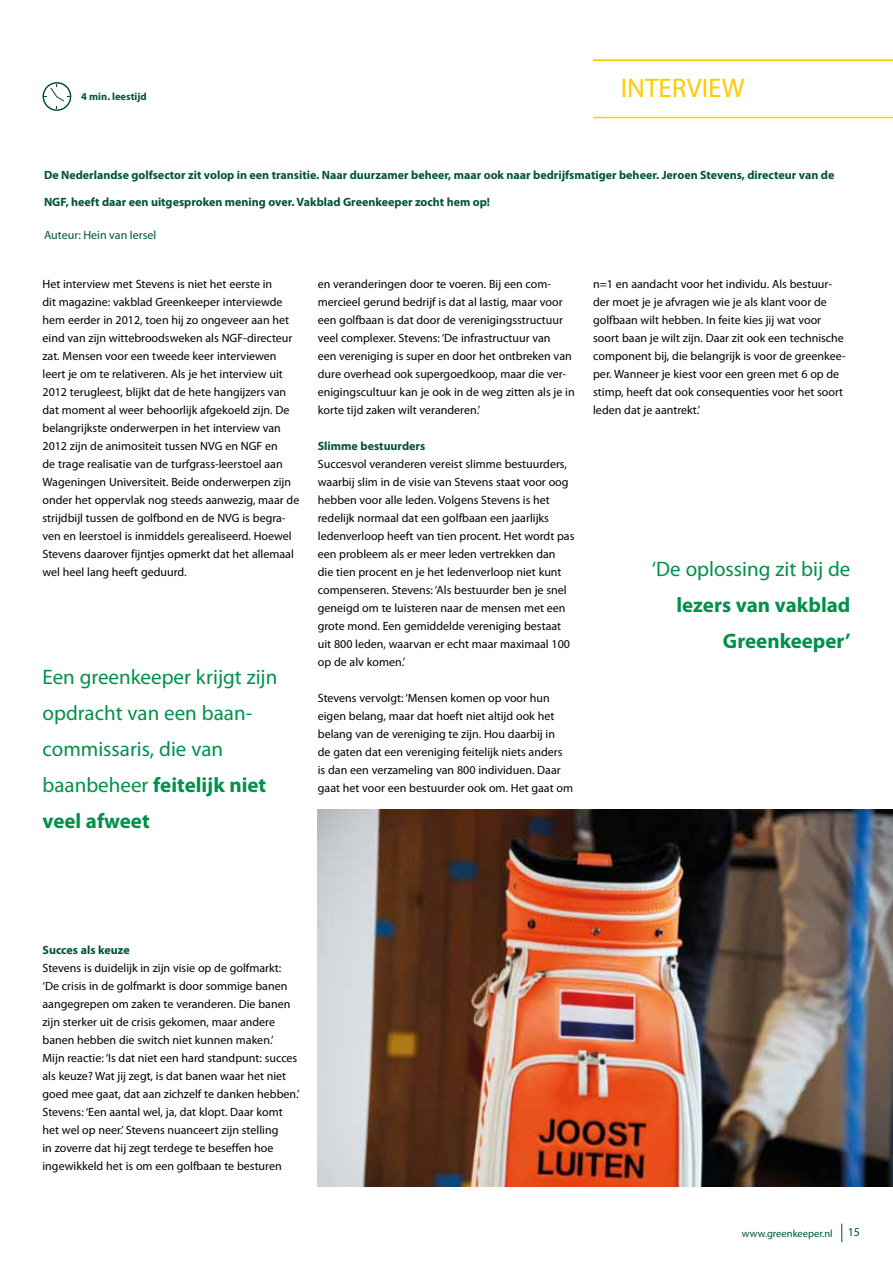
<style>
.page{position:relative;width:893px;height:1263px;background:#fff}
.page>*{position:absolute;margin:0;border:0;box-sizing:border-box;transform-origin:0 0}
.t1{font:27px "Myriad Pro";color:#fc0}
.t2{font:21px/36px "Myriad Pro";color:#00904a}
.t3{font:700 21px/36px "Myriad Pro";color:#00904a;text-align:right}
.t4{font:12px/18px "Myriad Pro";color:#000}
.t5{font:700 12px "Myriad Pro";color:#00533d}
.t6{font:12px "Myriad Pro";color:#00533d}
.t7{font:10.5px "Myriad Pro";color:#00533d}
.t8{font:700 10.5px "Myriad Pro";color:#00533d}
.s1{font-weight:700}
</style>
<div class="page">
<svg style="left:841px;top:1223px;width:1px;height:19px"></svg>
<hr style="left:593px;top:117px;width:300px;height:1px;background:#fc0">
<hr style="left:593px;top:60px;width:300px;height:1px;background:#fc0">
<svg style="left:43px;top:82px;width:28px;height:29px"></svg>
<img style="left:318px;top:809px;width:575px;height:377px">
<p class="t8" style="left:81px;top:90px;width:67px">4 min. leestijd</p>
<h1 class="t1" style="left:621px;top:71px;width:125px">INTERVIEW</h1>
<p class="t5" style="left:44px;top:167px;width:792px">De Nederlandse golfsector zit volop in een transitie. Naar duurzamer beheer, maar ook naar bedrijfsmatiger beheer. Jeroen Stevens, directeur van de</p>
<p class="t5" style="left:44px;top:194px;width:448px">NGF, heeft daar een uitgesproken mening over. Vakblad Greenkeeper zocht hem op!</p>
<p class="t6" style="left:44px;top:228px;width:114px">Auteur: Hein van Iersel</p>
<p class="t4" style="left:43px;top:275px;width:258px">Het interview met Stevens is niet het eerste in<br>dit magazine: vakblad Greenkeeper interviewde hem eerder in 2012, toen hij zo ongeveer aan het eind van zijn wittebroodsweken als NGF-directeur zat. Mensen voor een tweede keer interviewen leert je om te relativeren. Als je het interview uit 2012 terugleest, blijkt dat de hete hangijzers van dat moment al weer behoorlijk afgekoeld zijn. De belangrijkste onderwerpen in het interview van 2012 zijn de animositeit tussen NVG en NGF en<br>de trage realisatie van de turfgrass-leerstoel aan Wageningen Universiteit. Beide onderwerpen zijn onder het oppervlak nog steeds aanwezig, maar de strijdbijl tussen de golfbond en de NVG is begra&shy;ven en leerstoel is inmiddels gerealiseerd. Hoewel Stevens daarover fijntjes opmerkt dat het allemaal wel heel lang heeft geduurd.</p>
<h2 class="t2" style="left:43px;top:659px;width:236px">Een greenkeeper krijgt zijn opdracht van een baan&shy;commissaris, die van baanbeheer <span class="s1">feitelijk niet veel afweet</span></h2>
<p class="t4" style="left:318px;top:275px;width:258px">en veranderingen door te voeren. Bij een com&shy;mercieel gerund bedrijf is dat al lastig, maar voor een golfbaan is dat door de verenigingsstructuur veel complexer. Stevens: ‘De infrastructuur van<br>een vereniging is super en door het ontbreken van dure overhead ook supergoedkoop, maar die ver&shy;enigingscultuur kan je ook in de weg zitten als je in korte tijd zaken wilt veranderen.’</p>
<p class="t5" style="left:318px;top:438px;width:109px">Slimme bestuurders</p>
<p class="t4" style="left:318px;top:455px;width:258px">Succesvol veranderen vereist slimme bestuurders, waarbij slim in de visie van Stevens staat voor oog hebben voor alle leden. Volgens Stevens is het redelijk normaal dat een golfbaan een jaarlijks ledenverloop heeft van tien procent. Het wordt pas een probleem als er meer leden vertrekken dan<br>die tien procent en je het ledenverloop niet kunt compenseren. Stevens: ‘Als bestuurder ben je snel geneigd om te luisteren naar de mensen met een grote mond. Een gemiddelde vereniging bestaat uit 800 leden, waarvan er echt maar maximaal 100 op de alv komen.’</p>
<p class="t4" style="left:318px;top:689px;width:257px">Stevens vervolgt: ‘Mensen komen op voor hun eigen belang, maar dat hoeft niet altijd ook het belang van de vereniging te zijn. Hou daarbij in<br>de gaten dat een vereniging feitelijk niets anders<br>is dan een verzameling van 800 individuen. Daar gaat het voor een bestuurder ook om. Het gaat om</p>
<p class="t4" style="left:593px;top:275px;width:254px">n=1 en aandacht voor het individu. Als bestuur&shy;der moet je je afvragen wie je als klant voor de golfbaan wilt hebben. In feite kies jij wat voor soort baan je wilt zijn. Daar zit ook een technische component bij, die belangrijk is voor de greenkee&shy;per. Wanneer je kiest voor een green met 6 op de stimp, heeft dat ook consequenties voor het soort leden dat je aantrekt.’</p>
<h2 class="t2" style="left:652px;top:551px;width:200px">‘De oplossing zit bij de</h2>
<h2 class="t3" style="left:676px;top:586px;width:176px">lezers van vakblad<br>Greenkeeper’</h2>
<p class="t5" style="left:43px;top:942px;width:89px">Succes als keuze</p>
<p class="t4" style="left:43px;top:959px;width:259px">Stevens is duidelijk in zijn visie op de golfmarkt: ‘De crisis in de golfmarkt is door sommige banen aangegrepen om zaken te veranderen. Die banen zijn sterker uit de crisis gekomen, maar andere banen hebben die switch niet kunnen maken.’<br>Mijn reactie: ‘Is dat niet een hard standpunt: succes als keuze? Wat jij zegt, is dat banen waar het niet goed mee gaat, dat aan zichzelf te danken hebben.’ Stevens: ‘Een aantal wel, ja, dat klopt. Daar komt het wel op neer.’ Stevens nuanceert zijn stelling<br>in zoverre dat hij zegt terdege te beseffen hoe ingewikkeld het is om een golfbaan te besturen</p>
<p class="t7" style="left:742px;top:1227px;width:92px">www.greenkeeper.nl</p>
<p class="t6" style="left:848px;top:1224px;width:14px">15</p>
</div>
